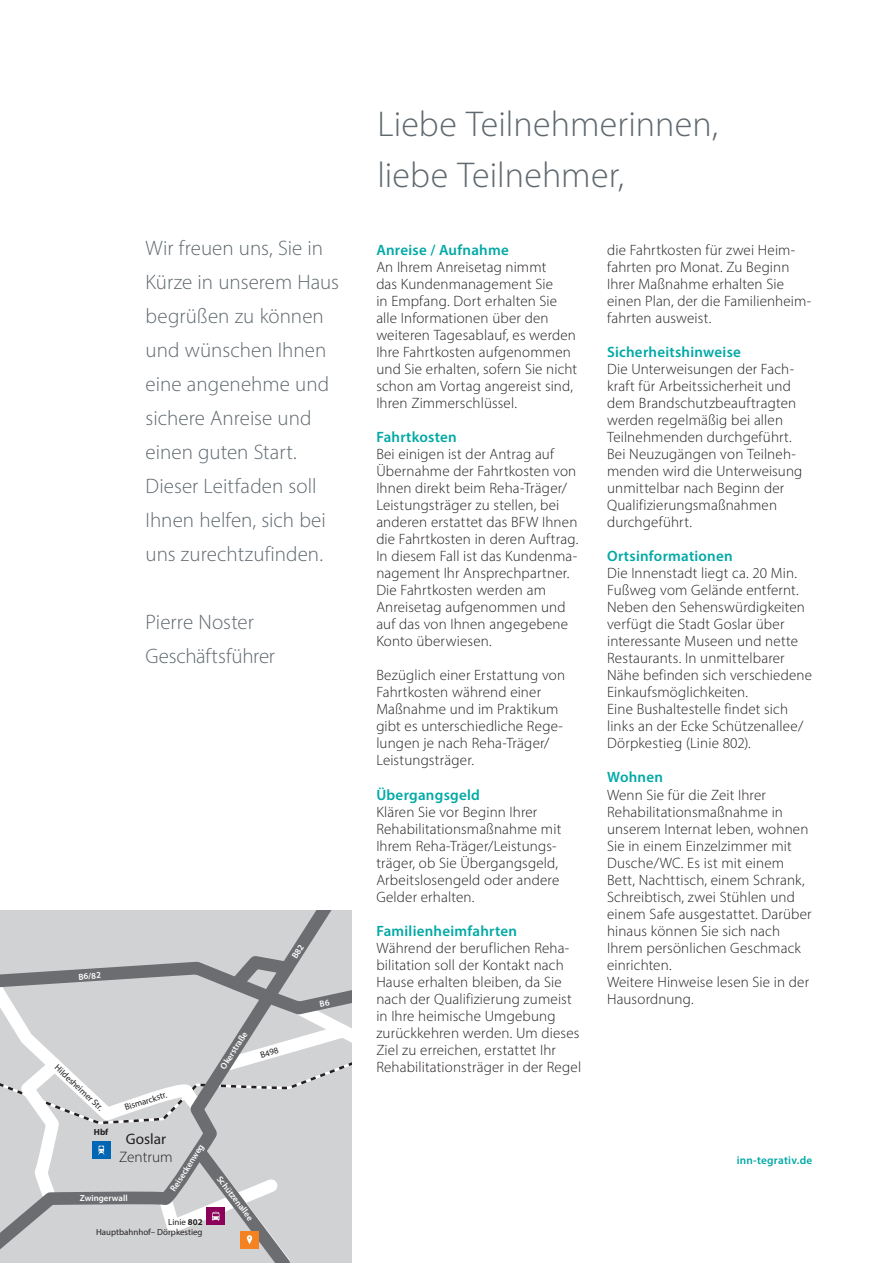
<style>
.page{position:relative;width:893px;height:1263px;background:#fff}
.page>*{position:absolute;margin:0;border:0;box-sizing:border-box;transform-origin:0 0}
.INNT_BB-Headline{font:300 36px "Myriad Pro";color:#5f696f}
.INNT_BB_10___Headlin{font:300 21px/34px "Myriad Pro";color:#5f696f}
.t1{font:300 15.15px/18.1px "Myriad Pro";color:#231f20;text-align:center}
.INNT_BB_10___Grundli{font:300 15px/17px "Myriad Pro";letter-spacing:.01em;color:#231f20}
.Überschriften_Spalte{font:300 15px/17px "Myriad Pro";letter-spacing:.01em;color:#231f20}
.Überschriften_Spalte-2{font:600 15px "Myriad Pro";letter-spacing:.015em;color:#00a9a5}
.INNT_BB_10___Grundli-2{font:600 15px "Myriad Pro";letter-spacing:.015em;color:#00a9a5}
.INNT_BB_7_5{font:600 11.25px "Myriad Pro";letter-spacing:.02em;color:#00a9a5}
.t2{font:8.85px/10.6px "Myriad Pro";color:#231f20;text-align:right}
.t3{font:600 8.85px "Myriad Pro";letter-spacing:-.005em;color:#fff}
.t4{font:700 8.85px "Myriad Pro";color:#231f20}
.s1{font-weight:400}
.s2{font-weight:700}
</style>
<div class="page">
<div style="left:0;top:910px;width:345px;height:34px;background:#d1d2d4"></div>
<svg style="left:0;top:944px;width:352px;height:319px;background:#c7c8ca"></svg>
<p class="INNT_BB_10___Headlin" style="left:146px;top:231px;width:195px">Wir freuen uns, Sie in<br>Kürze in unserem Haus begrüßen zu können und wünschen Ihnen eine angenehme und sichere Anreise und einen guten Start.<br>Dieser Leitfaden soll<br>Ihnen helfen, sich bei uns zurechtzufinden.</p>
<p class="INNT_BB_10___Headlin" style="left:146px;top:605px;width:110px">Pierre Noster</p>
<p class="INNT_BB_10___Headlin" style="left:146px;top:639px;width:131px">Geschäftsführer</p>
<p class="t3" style="left:78px;top:971px;width:24px;rotate:-4deg">B6/82</p>
<p class="t2" style="left:60px;top:1062px;width:64px;rotate:43deg">Hildesheimer Str.</p>
<p class="t2" style="left:123px;top:1102px;width:45px;rotate:-18deg">Bismarckstr.</p>
<p class="t3" style="left:218px;top:1065px;width:44px;rotate:-57deg">Okerstraße</p>
<p class="t2" style="left:259px;top:1050px;width:20px;rotate:-18deg">B498</p>
<p class="t4" style="left:94px;top:1126px;width:16px">Hbf</p>
<p class="t1" style="left:119px;top:1130px;width:55px"><span class="s1">Goslar<br></span>Zentrum</p>
<p class="t3" style="left:168px;top:1187px;width:56px;rotate:-57deg">Reiseckenweg</p>
<p class="t3" style="left:80px;top:1192px;width:49px">Zwingerwall</p>
<p class="t2" style="left:96px;top:1216px;width:108px">Linie <span class="s2">802<br></span>Hauptbahnhof– Dörpkestieg</p>
<p class="t3" style="left:223px;top:1173px;width:55px;rotate:53deg">Schützenallee</p>
<p class="INNT_BB-Headline" style="left:377px;top:102px;width:342px">Liebe Teilnehmerinnen,</p>
<p class="INNT_BB-Headline" style="left:377px;top:153px;width:248px">liebe Teilnehmer,</p>
<p class="Überschriften_Spalte-2" style="left:376px;top:241px;width:134px">Anreise / Aufnahme</p>
<p class="INNT_BB_10___Grundli" style="left:376px;top:259px;width:202px">An Ihrem Anreisetag nimmt<br>das Kundenmanagement Sie<br>in Empfang. Dort erhalten Sie alle Informationen über den weiteren Tagesablauf, es werden<br>Ihre Fahrtkosten aufgenommen und Sie erhalten, sofern Sie nicht schon am Vortag angereist sind,<br>Ihren Zimmerschlüssel.</p>
<p class="Überschriften_Spalte-2" style="left:376px;top:428px;width:82px">Fahrtkosten</p>
<p class="INNT_BB_10___Grundli" style="left:376px;top:446px;width:204px">Bei einigen ist der Antrag auf<br>Übernahme der Fahrtkosten von<br>Ihnen direkt beim Reha-Träger/<br>Leistungsträger zu stellen, bei anderen erstattet das BFW Ihnen die Fahrtkosten in deren Auftrag.<br>In diesem Fall ist das Kundenma&shy;nagement Ihr Ansprechpartner.<br>Die Fahrtkosten werden am<br>Anreisetag aufgenommen und auf das von Ihnen angegebene<br>Konto überwiesen.</p>
<p class="INNT_BB_10___Grundli" style="left:376px;top:667px;width:190px">Bezüglich einer Erstattung von<br>Fahrtkosten während einer<br>Maßnahme und im Praktikum gibt es unterschiedliche Rege&shy;lungen je nach Reha-Träger/<br>Leistungsträger.</p>
<p class="INNT_BB_10___Grundli-2" style="left:376px;top:785px;width:105px">Übergangsgeld</p>
<p class="INNT_BB_10___Grundli" style="left:376px;top:803px;width:186px">Klären Sie vor Beginn Ihrer<br>Rehabilitationsmaßnahme mit<br>Ihrem Reha-Träger/Leistungs&shy;träger, ob Sie Übergangsgeld,<br>Arbeitslosengeld oder andere<br>Gelder erhalten.</p>
<p class="INNT_BB_10___Grundli-2" style="left:376px;top:921px;width:142px">Familienheimfahrten</p>
<p class="INNT_BB_10___Grundli" style="left:376px;top:939px;width:206px">Während der beruflichen Reha&shy;bilitation soll der Kontakt nach<br>Hause erhalten bleiben, da Sie nach der Qualifizierung zumeist in Ihre heimische Umgebung zurückkehren werden. Um dieses<br>Ziel zu erreichen, erstattet Ihr<br>Rehabilitationsträger in der Regel</p>
<p class="INNT_BB_10___Grundli" style="left:607px;top:242px;width:206px">die Fahrtkosten für zwei Heim&shy;fahrten pro Monat. Zu Beginn<br>Ihrer Maßnahme erhalten Sie einen Plan, der die Familienheim&shy;fahrten ausweist.</p>
<p class="Überschriften_Spalte-2" style="left:607px;top:343px;width:135px">Sicherheitshinweise</p>
<p class="INNT_BB_10___Grundli" style="left:607px;top:361px;width:197px">Die Unterweisungen der Fach&shy;kraft für Arbeitssicherheit und dem Brandschutzbeauftragten werden regelmäßig bei allen<br>Teilnehmenden durchgeführt.<br>Bei Neuzugängen von Teilneh&shy;menden wird die Unterweisung unmittelbar nach Beginn der<br>Qualifizierungsmaßnahmen durchgeführt.</p>
<p class="Überschriften_Spalte-2" style="left:607px;top:547px;width:127px">Ortsinformationen</p>
<p class="Überschriften_Spalte" style="left:607px;top:565px;width:207px">Die Innenstadt liegt ca. 20 Min.<br>Fußweg vom Gelände entfernt.<br>Neben den Sehenswürdigkeiten verfügt die Stadt Goslar über interessante Museen und nette<br>Restaurants. In unmittelbarer<br>Nähe befinden sich verschiedene<br>Einkaufsmöglichkeiten.</p>
<p class="Überschriften_Spalte" style="left:607px;top:701px;width:198px">Eine Bushaltestelle findet sich links an der Ecke Schützenallee/<br>Dörpkestieg (Linie 802).</p>
<p class="Überschriften_Spalte-2" style="left:607px;top:768px;width:57px">Wohnen</p>
<p class="Überschriften_Spalte" style="left:607px;top:786px;width:206px">Wenn Sie für die Zeit Ihrer<br>Rehabilitationsmaßnahme in unserem Internat leben, wohnen<br>Sie in einem Einzelzimmer mit<br>Dusche/WC. Es ist mit einem<br>Bett, Nachttisch, einem Schrank,<br>Schreibtisch, zwei Stühlen und einem Safe ausgestattet. Darüber hinaus können Sie sich nach<br>Ihrem persönlichen Geschmack einrichten.</p>
<p class="Überschriften_Spalte" style="left:607px;top:973px;width:204px">Weitere Hinweise lesen Sie in der<br>Hausordnung.</p>
<p class="INNT_BB_7_5" style="left:737px;top:1153px;width:77px">inn-tegrativ.de</p>
</div>
